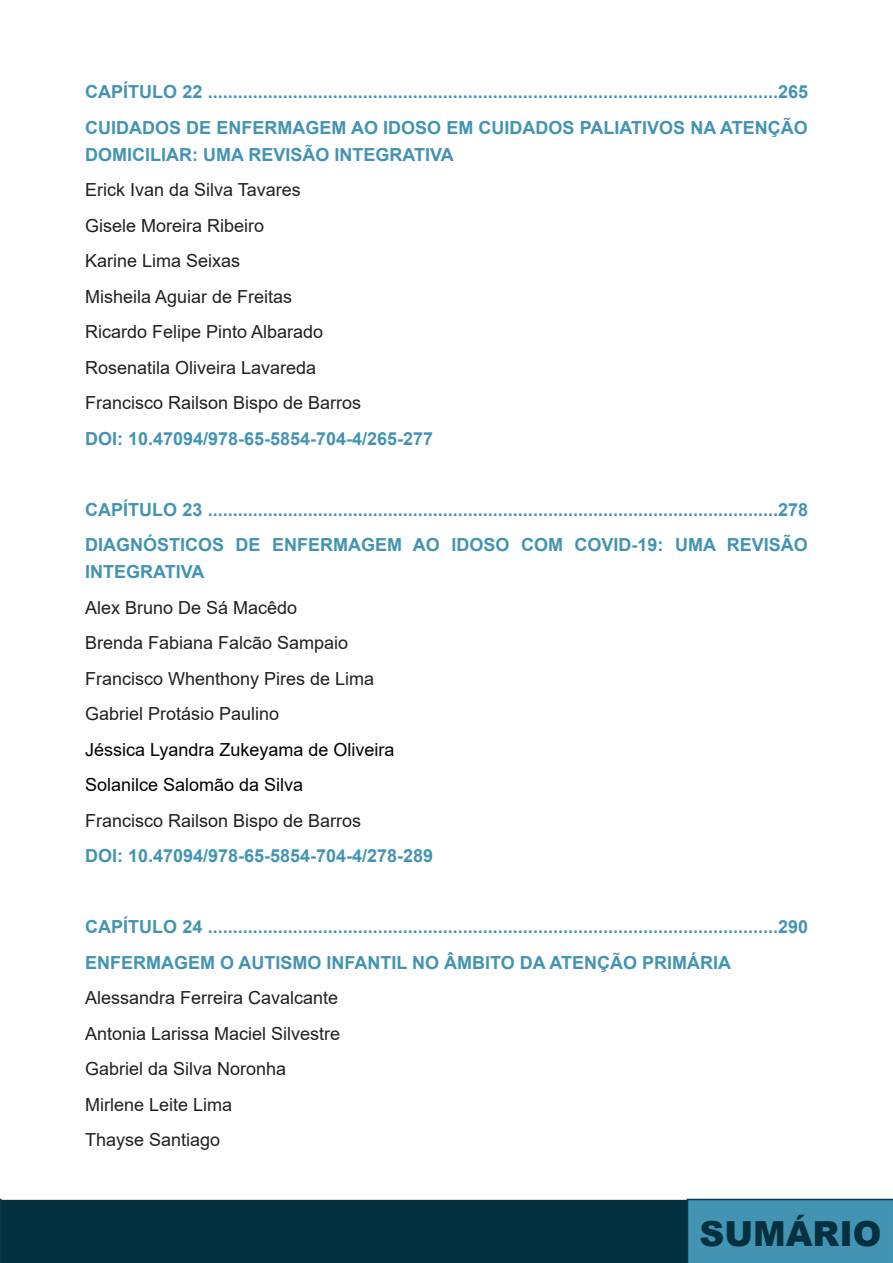
<style>
.page{position:relative;width:893px;height:1263px;background:#fff}
.page>*{position:absolute;margin:0;border:0;box-sizing:border-box;transform-origin:0 0}
.t1{font:900 34.5px "Arial";color:#05303f}
.t2{font:700 18px/27px "Arial";color:#4394b2}
.t3{font:18px "Arial";color:#231f20}
.Heading_1{font:18px "Arial";color:#000}
</style>
<div class="page">
<div style="left:0;top:1200px;width:812px;height:63px;background:#05303f"></div>
<svg style="left:0;top:1199px;width:2px;height:64px"></svg>
<div style="left:687px;top:1199px;width:206px;height:64px;background:#4394b2"></div>
<p class="t2" style="left:85px;top:79px;width:725px">CAPÍTULO 22 ..................................................................................................................265</p>
<p class="t2" style="left:85px;top:114px;width:724px">CUIDADOS DE ENFERMAGEM AO IDOSO EM CUIDADOS PALIATIVOS NA ATENÇÃO<br>DOMICILIAR: UMA REVISÃO INTEGRATIVA</p>
<p class="t3" style="left:85px;top:177px;width:217px">Erick Ivan da Silva Tavares</p>
<p class="t3" style="left:85px;top:213px;width:181px">Gisele Moreira Ribeiro</p>
<p class="t3" style="left:85px;top:248px;width:157px">Karine Lima Seixas</p>
<p class="t3" style="left:85px;top:284px;width:209px">Misheila Aguiar de Freitas</p>
<p class="t3" style="left:85px;top:319px;width:240px">Ricardo Felipe Pinto Albarado</p>
<p class="t3" style="left:85px;top:355px;width:233px">Rosenatila Oliveira Lavareda</p>
<p class="t3" style="left:85px;top:390px;width:278px">Francisco Railson Bispo de Barros</p>
<p class="t2" style="left:85px;top:425px;width:350px">DOI: 10.47094/978-65-5854-704-4/265-277</p>
<p class="t2" style="left:85px;top:496px;width:725px">CAPÍTULO 23 ..................................................................................................................278</p>
<p class="t2" style="left:85px;top:532px;width:724px">DIAGNÓSTICOS DE ENFERMAGEM AO IDOSO COM COVID-19: UMA REVISÃO<br>INTEGRATIVA</p>
<p class="t3" style="left:85px;top:595px;width:214px">Alex Bruno De Sá Macêdo</p>
<p class="t3" style="left:85px;top:630px;width:265px">Brenda Fabiana Falcão Sampaio</p>
<p class="t3" style="left:85px;top:666px;width:291px">Francisco Whenthony Pires de Lima</p>
<p class="t3" style="left:85px;top:701px;width:196px">Gabriel Protásio Paulino</p>
<p class="Heading_1" style="left:85px;top:737px;width:311px">Jéssica Lyandra Zukeyama de Oliveira</p>
<p class="Heading_1" style="left:85px;top:772px;width:220px">Solanilce Salomão da Silva</p>
<p class="t3" style="left:85px;top:808px;width:278px">Francisco Railson Bispo de Barros</p>
<p class="t2" style="left:85px;top:843px;width:350px">DOI: 10.47094/978-65-5854-704-4/278-289</p>
<p class="t2" style="left:85px;top:914px;width:725px">CAPÍTULO 24 ..................................................................................................................290</p>
<p class="t2" style="left:85px;top:949px;width:647px">ENFERMAGEM O AUTISMO INFANTIL NO ÂMBITO DA ATENÇÃO PRIMÁRIA</p>
<p class="t3" style="left:85px;top:986px;width:255px">Alessandra Ferreira Cavalcante</p>
<p class="t3" style="left:85px;top:1021px;width:257px">Antonia Larissa Maciel Silvestre</p>
<p class="t3" style="left:85px;top:1057px;width:203px">Gabriel da Silva Noronha</p>
<p class="t3" style="left:85px;top:1092px;width:149px">Mirlene Leite Lima</p>
<p class="t3" style="left:85px;top:1128px;width:137px">Thayse Santiago</p>
<h1 class="t1" style="left:700px;top:1209px;width:184px">SUMÁRIO</h1>
</div>
